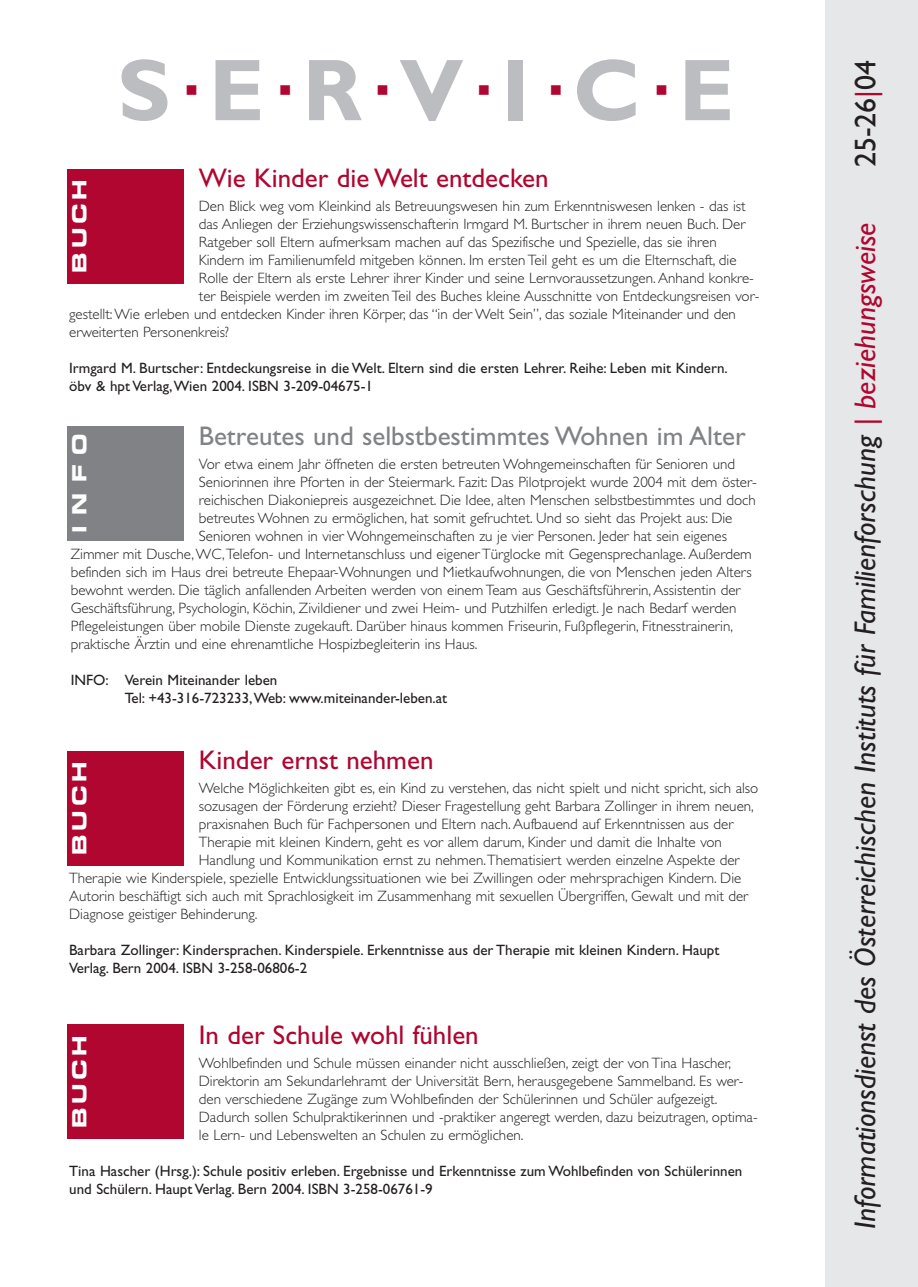
<style>
.page{position:relative;width:918px;height:1287px;background:#fff}
.page>*{position:absolute;margin:0;border:0;box-sizing:border-box;transform-origin:0 0}
.t1{font:700 88.2px "Gill Sans";letter-spacing:.43em;color:#bcbdc0}
.t2{font:italic 30px "Gill Sans";color:#231f20}
.t3{font:30px "Gill Sans";color:#231f20}
.t4{font:27px "Gill Sans";color:#b00630}
.t5{font:27px "Gill Sans";color:#808285}
.t6{font:700 expanded 19.5px "Square 721 BT";letter-spacing:.195em;color:#fff}
.t7{font:300 15px/18px "Gill Sans";color:#231f20}
.t8{font:15px/18px "Gill Sans";color:#231f20}
.s1{color:#b00630}
</style>
<div class="page">
<div style="left:825px;top:0;width:93px;height:1287px;background:#e6e7e9"></div>
<div style="left:68px;top:169px;width:116px;height:115px;background:#b00630"></div>
<div style="left:68px;top:426px;width:116px;height:115px;background:#808285"></div>
<div style="left:68px;top:751px;width:116px;height:115px;background:#b00630"></div>
<div style="left:68px;top:1024px;width:116px;height:115px;background:#b00630"></div>
<h1 class="t1" style="left:118px;top:60px;width:618px">SERVICE</h1>
<h3 class="t4" style="left:199px;top:168px;width:351px">Wie Kinder die Welt entdecken</h3>
<p class="t7" style="left:199px;top:199px;width:548px">Den Blick weg vom Kleinkind als Betreuungswesen hin zum Erkenntniswesen lenken - das ist</p>
<p class="t7" style="left:199px;top:217px;width:548px">das Anliegen der Erziehungswissenschafterin Irmgard M. Burtscher in ihrem neuen Buch. Der</p>
<p class="t7" style="left:199px;top:235px;width:519px">Ratgeber soll Eltern aufmerksam machen auf das Spezifische und Spezielle, das sie ihren</p>
<p class="t7" style="left:199px;top:253px;width:539px">Kindern im Familienumfeld mitgeben können. Im ersten Teil geht es um die Elternschaft, die</p>
<p class="t7" style="left:199px;top:271px;width:557px">Rolle der Eltern als erste Lehrer ihrer Kinder und seine Lernvoraussetzungen. Anhand konkre-</p>
<p class="t7" style="left:199px;top:289px;width:562px">ter Beispiele werden im zweiten Teil des Buches kleine Ausschnitte von Entdeckungsreisen vor-</p>
<p class="t7" style="left:69px;top:307px;width:668px">gestellt:Wie erleben und entdecken Kinder ihren Körper, das “in der Welt Sein”, das soziale Miteinander und den</p>
<p class="t7" style="left:69px;top:325px;width:162px">erweiterten Personenkreis?</p>
<p class="t8" style="left:69px;top:361px;width:660px">Irmgard M. Burtscher: Entdeckungsreise in die Welt. Eltern sind die ersten Lehrer. Reihe: Leben mit Kindern. öbv &amp; hpt Verlag,Wien 2004. ISBN 3-209-04675-1</p>
<h3 class="t6" style="left:72px;top:273px;width:95px;rotate:-90deg">BUCH</h3>
<h3 class="t5" style="left:199px;top:427px;width:548px">Betreutes und selbstbestimmtes Wohnen im Alter</h3>
<p class="t7" style="left:199px;top:457px;width:538px">Vor etwa einem Jahr öffneten die ersten betreuten Wohngemeinschaften für Senioren und</p>
<p class="t7" style="left:199px;top:475px;width:559px">Seniorinnen ihre Pforten in der Steiermark. Fazit: Das Pilotprojekt wurde 2004 mit dem öster-</p>
<p class="t7" style="left:199px;top:493px;width:558px">reichischen Diakoniepreis ausgezeichnet. Die Idee, alten Menschen selbstbestimmtes und doch</p>
<p class="t7" style="left:199px;top:511px;width:535px">betreutes Wohnen zu ermöglichen, hat somit gefruchtet. Und so sieht das Projekt aus: Die</p>
<p class="t7" style="left:199px;top:529px;width:530px">Senioren wohnen in vier Wohngemeinschaften zu je vier Personen. Jeder hat sein eigenes</p>
<p class="t7" style="left:71px;top:547px;width:683px">Zimmer mit Dusche,WC,Telefon- und Internetanschluss und eigener Türglocke mit Gegensprechanlage. Außerdem</p>
<p class="t7" style="left:71px;top:565px;width:683px">befinden sich im Haus drei betreute Ehepaar-Wohnungen und Mietkaufwohnungen, die von Menschen jeden Alters</p>
<p class="t7" style="left:71px;top:583px;width:671px">bewohnt werden. Die täglich anfallenden Arbeiten werden von einem Team aus Geschäftsführerin, Assistentin der</p>
<p class="t7" style="left:71px;top:601px;width:667px">Geschäftsführung, Psychologin, Köchin, Zivildiener und zwei Heim- und Putzhilfen erledigt. Je nach Bedarf werden</p>
<p class="t7" style="left:71px;top:619px;width:664px">Pflegeleistungen über mobile Dienste zugekauft. Darüber hinaus kommen Friseurin, Fußpflegerin, Fitnesstrainerin,</p>
<p class="t7" style="left:71px;top:637px;width:408px">praktische Ärztin und eine ehrenamtliche Hospizbegleiterin ins Haus.</p>
<p class="t8" style="left:125px;top:673px;width:324px;text-indent:-54px">INFO: Verein Miteinander leben<br>Tel: +43-316-723233,Web: www.miteinander-leben.at</p>
<h3 class="t6" style="left:72px;top:533px;width:101px;rotate:-90deg">I N F O</h3>
<h3 class="t4" style="left:199px;top:751px;width:236px">Kinder ernst nehmen</h3>
<p class="t7" style="left:199px;top:781px;width:561px">Welche Möglichkeiten gibt es, ein Kind zu verstehen, das nicht spielt und nicht spricht, sich also</p>
<p class="t7" style="left:199px;top:799px;width:557px">sozusagen der Förderung erzieht? Dieser Fragestellung geht Barbara Zollinger in ihrem neuen,</p>
<p class="t7" style="left:199px;top:817px;width:536px">praxisnahen Buch für Fachpersonen und Eltern nach. Aufbauend auf Erkenntnissen aus der</p>
<p class="t7" style="left:199px;top:835px;width:525px">Therapie mit kleinen Kindern, geht es vor allem darum, Kinder und damit die Inhalte von</p>
<p class="t7" style="left:199px;top:853px;width:542px">Handlung und Kommunikation ernst zu nehmen.Thematisiert werden einzelne Aspekte der</p>
<p class="t7" style="left:69px;top:871px;width:674px">Therapie wie Kinderspiele, spezielle Entwicklungssituationen wie bei Zwillingen oder mehrsprachigen Kindern. Die</p>
<p class="t7" style="left:69px;top:889px;width:681px">Autorin beschäftigt sich auch mit Sprachlosigkeit im Zusammenhang mit sexuellen Übergriffen, Gewalt und mit der</p>
<p class="t7" style="left:69px;top:907px;width:190px">Diagnose geistiger Behinderung.</p>
<p class="t8" style="left:69px;top:943px;width:652px">Barbara Zollinger: Kindersprachen. Kinderspiele. Erkenntnisse aus der Therapie mit kleinen Kindern. Haupt<br>Verlag. Bern 2004. ISBN 3-258-06806-2</p>
<h3 class="t6" style="left:72px;top:855px;width:95px;rotate:-90deg">BUCH</h3>
<h3 class="t4" style="left:199px;top:1025px;width:281px">In der Schule wohl fühlen</h3>
<p class="t7" style="left:199px;top:1055px;width:560px">Wohlbefinden und Schule müssen einander nicht ausschließen, zeigt der von Tina Hascher, Direktorin am Sekundarlehramt der Universität Bern, herausgegebene Sammelband. Es wer&shy;den verschiedene Zugänge zum Wohlbefinden der Schülerinnen und Schüler aufgezeigt.<br>Dadurch sollen Schulpraktikerinnen und -praktiker angeregt werden, dazu beizutragen, optima&shy;le Lern- und Lebenswelten an Schulen zu ermöglichen.</p>
<p class="t8" style="left:69px;top:1163px;width:675px">Tina Hascher (Hrsg.): Schule positiv erleben. Ergebnisse und Erkenntnisse zum Wohlbefinden von Schülerinnen und Schülern. Haupt Verlag. Bern 2004. ISBN 3-258-06761-9</p>
<h3 class="t6" style="left:72px;top:1128px;width:95px;rotate:-90deg">BUCH</h3>
<h2 class="t3" style="left:855px;top:167px;width:109px;rotate:-90deg">25-26<span class="s1">|</span>04</h2>
<h2 class="t2" style="left:855px;top:1229px;width:1008px;rotate:-90deg">Informationsdienst des Österreichischen Instituts für Familienforschung <span class="s1">| beziehungsweise</span></h2>
</div>
